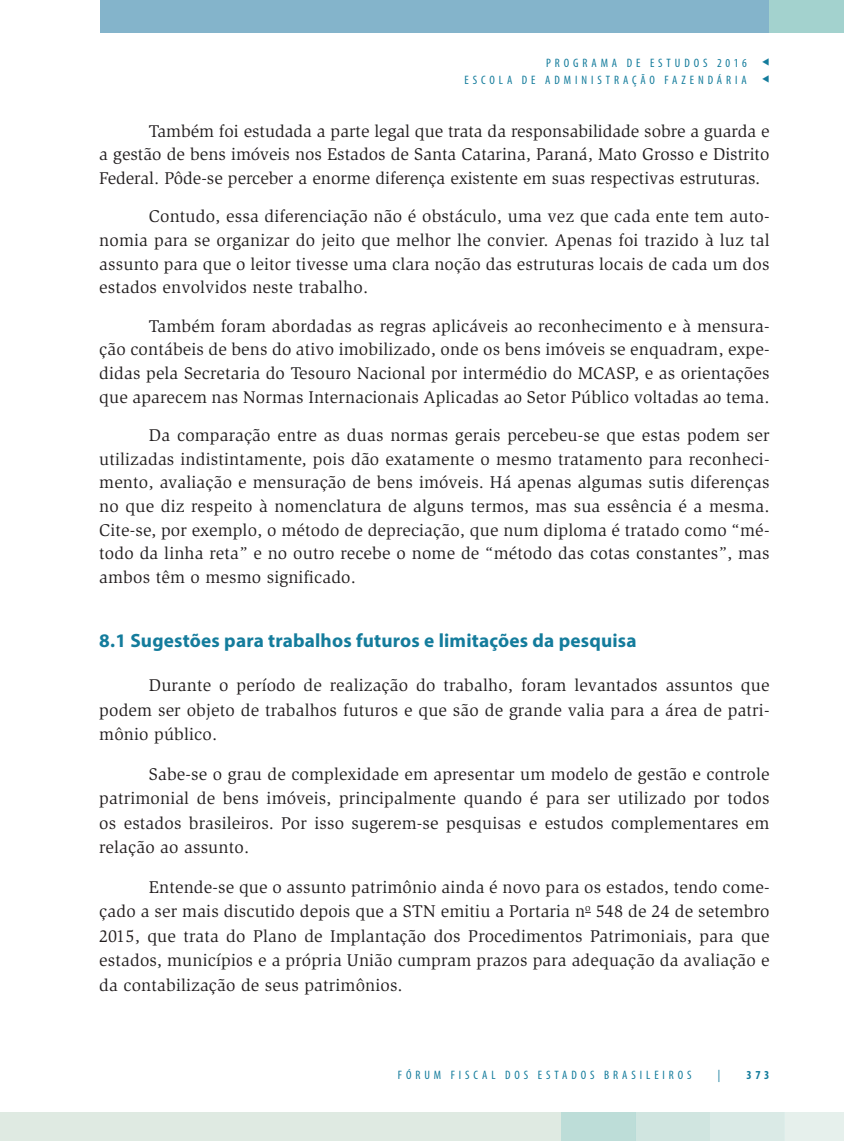
<style>
.page{position:relative;width:844px;height:1141px;background:#fff}
.page>*{position:absolute;margin:0;border:0;box-sizing:border-box;transform-origin:0 0}
.t1{font:700 19.25px "Myriad Pro";letter-spacing:.01em;color:#147c9c}
.t2{font:17.5px/23.6px "Slimbach Std";letter-spacing:.01em;color:#231f20;text-align:justify}
.t3{font:condensed 12.25px/17.5px "Myriad Pro";letter-spacing:.32em;color:#147c9c;text-align:right}
.t4{font:700 condensed 12.25px "Myriad Pro";color:#147c9c}
</style>
<div class="page">
<div style="left:100px;top:0;width:690px;height:33px;background:#84b4cb"></div>
<div style="left:769px;top:0;width:74px;height:33px;background:#a3d2ce"></div>
<div style="left:0;top:1112px;width:843px;height:29px;background:#dfeae2"></div>
<div style="left:784px;top:1112px;width:59px;height:29px;background:#e6f0ec"></div>
<div style="left:709px;top:1112px;width:75px;height:29px;background:#d8ebe9"></div>
<div style="left:635px;top:1112px;width:74px;height:29px;background:#d0e5e0"></div>
<div style="left:561px;top:1112px;width:74px;height:29px;background:#bdddd8"></div>
<p class="t3" style="left:464px;top:54px;width:306px">PROGRAMA DE ESTUDOS 2016 ▼<br>ESCOLA DE ADMINISTRAÇÃO FAZENDÁRIA ▼</p>
<p class="t2" style="left:99px;top:119px;width:671px;text-indent:50px">Também foi estudada a parte legal que trata da responsabilidade sobre a guarda e a gestão de bens imóveis nos Estados de Santa Catarina, Paraná, Mato Grosso e Distrito Federal. Pôde-se perceber a enorme diferença existente em suas respectivas estruturas.</p>
<p class="t2" style="left:99px;top:205px;width:671px;text-indent:50px">Contudo, essa diferenciação não é obstáculo, uma vez que cada ente tem auto&shy;nomia para se organizar do jeito que melhor lhe convier. Apenas foi trazido à luz tal assunto para que o leitor tivesse uma clara noção das estruturas locais de cada um dos estados envolvidos neste trabalho.</p>
<p class="t2" style="left:99px;top:314px;width:671px;text-indent:50px">Também foram abordadas as regras aplicáveis ao reconhecimento e à mensura&shy;ção contábeis de bens do ativo imobilizado, onde os bens imóveis se enquadram, expe&shy;didas pela Secretaria do Tesouro Nacional por intermédio do MCASP, e as orientações que aparecem nas Normas Internacionais Aplicadas ao Setor Público voltadas ao tema.</p>
<p class="t2" style="left:99px;top:424px;width:671px;text-indent:50px">Da comparação entre as duas normas gerais percebeu-se que estas podem ser utilizadas indistintamente, pois dão exatamente o mesmo tratamento para reconheci&shy;mento, avaliação e mensuração de bens imóveis. Há apenas algumas sutis diferenças no que diz respeito à nomenclatura de alguns termos, mas sua essência é a mesma.<br>Cite-se, por exemplo, o método de depreciação, que num diploma é tratado como “mé&shy;todo da linha reta” e no outro recebe o nome de “método das cotas constantes”, mas ambos têm o mesmo significado.</p>
<p class="t1" style="left:99px;top:628px;width:538px">8.1 Sugestões para trabalhos futuros e limitações da pesquisa</p>
<p class="t2" style="left:99px;top:673px;width:671px;line-height:24.5px;text-indent:50px">Durante o período de realização do trabalho, foram levantados assuntos que podem ser objeto de trabalhos futuros e que são de grande valia para a área de patri&shy;mônio público.</p>
<p class="t2" style="left:99px;top:762px;width:671px;line-height:24.5px;text-indent:50px">Sabe-se o grau de complexidade em apresentar um modelo de gestão e controle patrimonial de bens imóveis, principalmente quando é para ser utilizado por todos os estados brasileiros. Por isso sugerem-se pesquisas e estudos complementares em relação ao assunto.</p>
<p class="t2" style="left:99px;top:875px;width:671px;line-height:24.5px;text-indent:50px">Entende-se que o assunto patrimônio ainda é novo para os estados, tendo come&shy;çado a ser mais discutido depois que a STN emitiu a Portaria n<sup>o</sup> 548 de 24 de setembro 2015, que trata do Plano de Implantação dos Procedimentos Patrimoniais, para que estados, municípios e a própria União cumpram prazos para adequação da avaliação e da contabilização de seus patrimônios.</p>
<p class="t3" style="left:398px;top:1066px;width:295px">FÓRUM FISCAL DOS ESTADOS BRASILEIROS</p>
<p class="t3" style="left:717px;top:1066px;width:4px">|</p>
<p class="t4" style="left:746px;top:1067px;width:25px">373</p>
</div>
